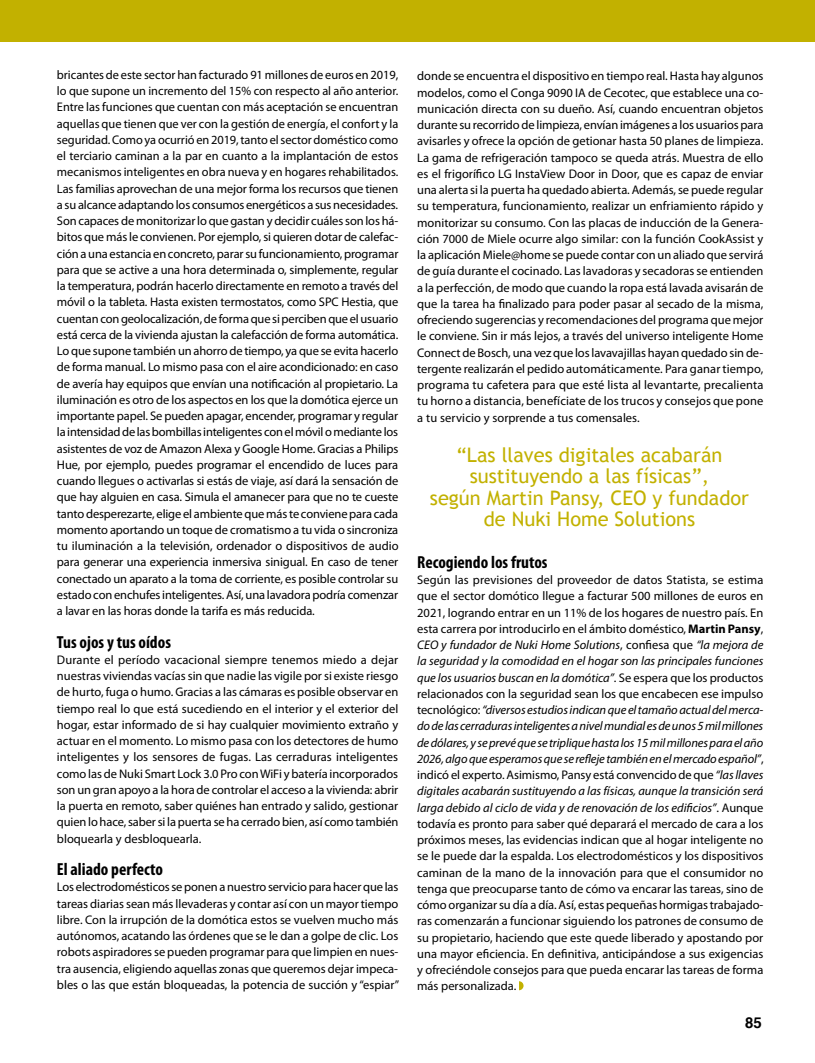
<style>
.page{position:relative;width:815px;height:1063px;background:#fff}
.page>*{position:absolute;margin:0;border:0;box-sizing:border-box;transform-origin:0 0}
.t1{font:20px/21.2px "Trebuchet MS";color:#c2b100;text-align:center}
.t2{font:700 condensed 17.5px "Myriad Pro";color:#000}
.t3{font:700 15px "Helvetica";color:#000}
.t4{font:12.5px/16.2px "Myriad Pro";color:#000;text-align:justify}
.s1{font-weight:700}
.s2{font-style:italic}
</style>
<div class="page">
<div style="left:0;top:0;width:815px;height:41px;background:#c2b100"></div>
<svg style="left:519px;top:981px;width:5px;height:9px"></svg>
<p class="t4" style="left:57px;top:66px;width:343px">bricantes de este sector han facturado 91 millones de euros en 2019, lo que supone un incremento del 15% con respecto al año anterior.<br>Entre las funciones que cuentan con más aceptación se encuentran aquellas que tienen que ver con la gestión de energía, el confort y la seguridad. Como ya ocurrió en 2019, tanto el sector doméstico como el terciario caminan a la par en cuanto a la implantación de estos mecanismos inteligentes en obra nueva y en hogares rehabilitados.<br>Las familias aprovechan de una mejor forma los recursos que tienen a su alcance adaptando los consumos energéticos a sus necesidades.<br>Son capaces de monitorizar lo que gastan y decidir cuáles son los há&shy;bitos que más le convienen. Por ejemplo, si quieren dotar de calefac&shy;ción a una estancia en concreto, parar su funcionamiento, programar para que se active a una hora determinada o, simplemente, regular la temperatura, podrán hacerlo directamente en remoto a través del móvil o la tableta. Hasta existen termostatos, como SPC Hestia, que cuentan con geolocalización, de forma que si perciben que el usuario está cerca de la vivienda ajustan la calefacción de forma automática.<br>Lo que supone también un ahorro de tiempo, ya que se evita hacerlo de forma manual. Lo mismo pasa con el aire acondicionado: en caso de avería hay equipos que envían una notificación al propietario. La iluminación es otro de los aspectos en los que la domótica ejerce un importante papel. Se pueden apagar, encender, programar y regular la intensidad de las bombillas inteligentes con el móvil o mediante los asistentes de voz de Amazon Alexa y Google Home. Gracias a Philips Hue, por ejemplo, puedes programar el encendido de luces para cuando llegues o activarlas si estás de viaje, así dará la sensación de que hay alguien en casa. Simula el amanecer para que no te cueste tanto desperezarte, elige el ambiente que más te conviene para cada momento aportando un toque de cromatismo a tu vida o sincroniza tu iluminación a la televisión, ordenador o dispositivos de audio para generar una experiencia inmersiva sinigual. En caso de tener conectado un aparato a la toma de corriente, es posible controlar su estado con enchufes inteligentes. Así, una lavadora podría comenzar a lavar en las horas donde la tarifa es más reducida.</p>
<h2 class="t2" style="left:57px;top:631px;width:116px">Tus ojos y tus oídos</h2>
<p class="t4" style="left:57px;top:651px;width:343px">Durante el período vacacional siempre tenemos miedo a dejar nuestras viviendas vacías sin que nadie las vigile por si existe riesgo de hurto, fuga o humo. Gracias a las cámaras es posible observar en tiempo real lo que está sucediendo en el interior y el exterior del hogar, estar informado de si hay cualquier movimiento extraño y actuar en el momento. Lo mismo pasa con los detectores de humo inteligentes y los sensores de fugas. Las cerraduras inteligentes como las de Nuki Smart Lock 3.0 Pro con WiFi y batería incorporados son un gran apoyo a la hora de controlar el acceso a la vivienda: abrir la puerta en remoto, saber quiénes han entrado y salido, gestionar quien lo hace, saber si la puerta se ha cerrado bien, así como también bloquearla y desbloquearla.</p>
<h2 class="t2" style="left:57px;top:858px;width:108px">El aliado perfecto</h2>
<p class="t4" style="left:57px;top:879px;width:344px">Los electrodomésticos se ponen a nuestro servicio para hacer que las tareas diarias sean más llevaderas y contar así con un mayor tiempo libre. Con la irrupción de la domótica estos se vuelven mucho más autónomos, acatando las órdenes que se le dan a golpe de clic. Los robots aspiradores se pueden programar para que limpien en nues&shy;tra ausencia, eligiendo aquellas zonas que queremos dejar impeca&shy;bles o las que están bloqueadas, la potencia de succión y “espiar”</p>
<p class="t4" style="left:417px;top:68px;width:348px">donde se encuentra el dispositivo en tiempo real. Hasta hay algunos modelos, como el Conga 9090 IA de Cecotec, que establece una co&shy;municación directa con su dueño. Así, cuando encuentran objetos durante su recorrido de limpieza, envían imágenes a los usuarios para avisarles y ofrece la opción de getionar hasta 50 planes de limpieza.<br>La gama de refrigeración tampoco se queda atrás. Muestra de ello es el frigorífico LG InstaView Door in Door, que es capaz de enviar una alerta si la puerta ha quedado abierta. Además, se puede regular su temperatura, funcionamiento, realizar un enfriamiento rápido y monitorizar su consumo. Con las placas de inducción de la Genera&shy;ción 7000 de Miele ocurre algo similar: con la función CookAssist y la aplicación Miele@home se puede contar con un aliado que servirá de guía durante el cocinado. Las lavadoras y secadoras se entienden a la perfección, de modo que cuando la ropa está lavada avisarán de que la tarea ha finalizado para poder pasar al secado de la misma, ofreciendo sugerencias y recomendaciones del programa que mejor le conviene. Sin ir más lejos, a través del universo inteligente Home Connect de Bosch, una vez que los lavavajillas hayan quedado sin de&shy;tergente realizarán el pedido automáticamente. Para ganar tiempo, programa tu cafetera para que esté lista al levantarte, precalienta tu horno a distancia, benefíciate de los trucos y consejos que pone a tu servicio y sorprende a tus comensales.</p>
<h1 class="t1" style="left:430px;top:445px;width:321px">“Las llaves digitales acabarán sustituyendo a las físicas”,<br>según Martin Pansy, CEO y fundador de Nuki Home Solutions</h1>
<h2 class="t2" style="left:417px;top:551px;width:132px">Recogiendo los frutos</h2>
<p class="t4" style="left:417px;top:571px;width:348px">Según las previsiones del proveedor de datos Statista, se estima que el sector domótico llegue a facturar 500 millones de euros en 2021, logrando entrar en un 11% de los hogares de nuestro país. En esta carrera por introducirlo en el ámbito doméstico, <span class="s1">Martin Pansy</span>, <span class="s2">CEO y fundador de Nuki Home Solutions</span>, confiesa que <span class="s2">“la mejora de la seguridad y la comodidad en el hogar son las principales funciones que los usuarios buscan en la domótica”</span>. Se espera que los productos relacionados con la seguridad sean los que encabecen ese impulso tecnológico: <span class="s2">“diversos estudios indican que el tamaño actual del merca&shy;do de las cerraduras inteligentes a nivel mundial es de unos 5 mil millones de dólares, y se prevé que se triplique hasta los 15 mil millones para el año 2026, algo que esperamos que se refleje también en el mercado español”</span>, indicó el experto. Asimismo, Pansy está convencido de que <span class="s2">“las llaves digitales acabarán sustituyendo a las físicas, aunque la transición será larga debido al ciclo de vida y de renovación de los edificios”</span>. Aunque todavía es pronto para saber qué deparará el mercado de cara a los próximos meses, las evidencias indican que al hogar inteligente no se le puede dar la espalda. Los electrodomésticos y los dispositivos caminan de la mano de la innovación para que el consumidor no tenga que preocuparse tanto de cómo va encarar las tareas, sino de cómo organizar su día a día. Así, estas pequeñas hormigas trabajado&shy;ras comenzarán a funcionar siguiendo los patrones de consumo de su propietario, haciendo que este quede liberado y apostando por una mayor eficiencia. En definitiva, anticipándose a sus exigencias y ofreciéndole consejos para que pueda encarar las tareas de forma más personalizada.</p>
<p class="t3" style="left:745px;top:1011px;width:18px">85</p>
</div>
